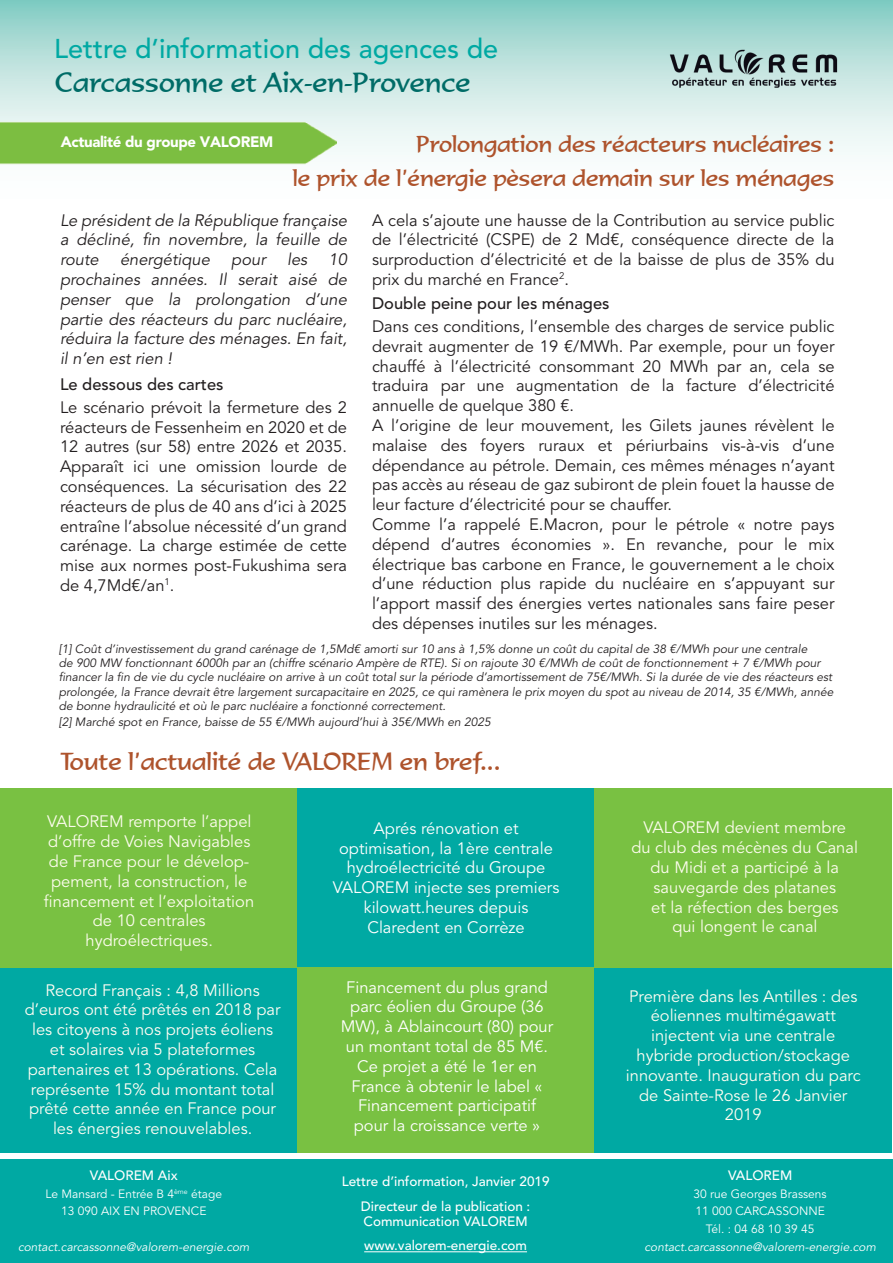
<style>
.page{position:relative;width:893px;height:1263px;background:#fff}
.page>*{position:absolute;margin:0;border:0;box-sizing:border-box;transform-origin:0 0}
.t1{font:500 27px "Avenir LT Std";color:#00a9a3}
.t2{font:27px "Formal 436 BT";color:#006c67}
.t3{font:24px "Formal 436 BT";color:#ae532c}
.t4{font:22.5px/34.5px "Formal 436 BT";letter-spacing:-.005em;color:#ae532c;text-align:right}
.t5{font:16.5px/19.8px "Avenir LT Std";color:#231f20;text-align:justify}
.t6{font:16.5px/19.8px "Avenir LT Std";color:#fff;text-align:center}
.t7{font:16.5px/19.8px "Avenir LT Std";color:#fcfced;text-align:center}
.t8{font:italic 16.5px/19.8px "Avenir LT Std";color:#231f20;text-align:justify}
.t9{font:16.5px/19.8px "Avenir LT Std";color:#fefdf3;text-align:center}
.t10{font:16.5px/19.8px "Avenir LT Std";color:#fdfdf1;text-align:center}
.t11{font:500 16.5px "Avenir LT Std";color:#231f20}
.t12{font:900 15px "Avenir LT Std";letter-spacing:-.025em;color:#fff}
.t13{font:500 13.5px/25.5px "Avenir LT Std";color:#fff;text-align:center}
.t14{font:italic 12px/14.4px "Avenir LT Std";color:#231f20}
.t15{font:12px/17.4px "Avenir LT Std";color:#fff;text-align:center}
.t16{font:italic 12px "Avenir LT Std";color:#fff}
</style>
<div class="page">
<div style="left:0;top:1160px;width:893px;height:103px;background:#00a9a3"></div>
<hr style="left:364px;top:1251px;width:163px;height:1px;background:#fff">
<svg style="left:0;top:0;width:893px;height:155px;background:#c0e4df"></svg>
<img style="left:0;top:116px;width:337px;height:49px">
<img style="left:649px;top:21px;width:208px;height:89px">
<div style="left:0;top:968px;width:299px;height:185px;background:#00a9a3"></div>
<div style="left:0;top:788px;width:298px;height:179px;background:#79c142"></div>
<div style="left:297px;top:788px;width:298px;height:179px;background:#00a9a3"></div>
<div style="left:297px;top:968px;width:297px;height:185px;background:#79c142"></div>
<div style="left:594px;top:968px;width:298px;height:185px;background:#00a9a3"></div>
<div style="left:594px;top:788px;width:298px;height:179px;background:#79c142"></div>
<h1 class="t1" style="left:54px;top:33px;width:446px">Lettre d’information des agences de</h1>
<h1 class="t2" style="left:54px;top:66px;width:418px">Carcassonne et Aix-en-Provence</h1>
<h3 class="t4" style="left:293px;top:126px;width:543px">Prolongation des réacteurs nucléaires :<br>le prix de l’énergie pèsera demain sur les ménages</h3>
<p class="t8" style="left:60px;top:210px;width:289px">Le président de la République française a décliné, fin novembre, la feuille de route</p>
<p class="t12" style="left:61px;top:132px;width:214px">Actualité du groupe VALOREM</p>
<p class="t5" style="left:372px;top:210px;width:464px">A cela s’ajoute une hausse de la Contribution au service public de l’électricité (CSPE) de 2 Md€, conséquence directe de la surproduction d’électricité et de la baisse de plus de 35% du prix du marché en France<sup>2</sup>.</p>
<p class="t11" style="left:372px;top:294px;width:239px">Double peine pour les ménages</p>
<p class="t5" style="left:372px;top:317px;width:464px;text-align:left">Dans ces conditions, l’ensemble des charges de service public devrait augmenter de 19 €/MWh. Par exemple, pour un foyer chauffé à l’électricité consommant 20 MWh par an, cela se traduira par une augmentation de la facture d’électricité annuelle de quelque 380 €.<br>A l’origine de leur mouvement, les Gilets jaunes révèlent le malaise des foyers ruraux et périurbains vis-à-vis d’une dépendance au pétrole. Demain, ces mêmes ménages n’ayant pas accès au réseau de gaz subiront de plein fouet la hausse de leur facture d’électricité pour se chauffer.<br>Comme l’a rappelé E.Macron, pour le pétrole « notre pays dépend d’autres économies ». En revanche, pour le mix électrique bas carbone en France, le gouvernement a le choix d’une réduction plus rapide du nucléaire en s’appuyant sur l’apport massif des énergies vertes nationales sans faire peser des dépenses inutiles sur les ménages.</p>
<p class="t14" style="left:59px;top:642px;width:776px">[1] Coût d’investissement du grand carénage de 1,5Md€ amorti sur 10 ans à 1,5% donne un coût du capital de 38 €/MWh pour une centrale<br>de 900 MW fonctionnant 6000h par an (chiffre scénario Ampère de RTE). Si on rajoute 30 €/MWh de coût de fonctionnement + 7 €/MWh pour financer la fin de vie du cycle nucléaire on arrive à un coût total sur la période d’amortissement de 75€/MWh. Si la durée de vie des réacteurs est prolongée, la France devrait être largement surcapacitaire en 2025, ce qui ramènera le prix moyen du spot au niveau de 2014, 35 €/MWh, année de bonne hydraulicité et où le parc nucléaire a fonctionné correctement.</p>
<p class="t14" style="left:59px;top:715px;width:434px">[2] Marché spot en France, baisse de 55 €/MWh aujourd’hui à 35€/MWh en 2025</p>
<p class="t8" style="left:120px;top:250px;width:91px">énergétique</p>
<p class="t8" style="left:231px;top:250px;width:36px">pour</p>
<p class="t8" style="left:287px;top:250px;width:22px">les</p>
<p class="t8" style="left:60px;top:250px;width:289px;text-indent:269px">10 prochaines années. Il serait aisé de penser que la prolongation d’une partie des réacteurs du parc nucléaire, réduira la facture des ménages. En fait, il n’en est rien !</p>
<p class="t11" style="left:60px;top:375px;width:165px">Le dessous des cartes</p>
<p class="t5" style="left:60px;top:398px;width:289px">Le scénario prévoit la fermeture des 2 réacteurs de Fessenheim en 2020 et de 12 autres (sur 58) entre 2026 et 2035.<br>Apparaît ici une omission lourde de conséquences. La sécurisation des 22 réacteurs de plus de 40 ans d’ici à 2025 entraîne l’absolue nécessité d’un grand carénage. La charge estimée de cette mise aux normes post-Fukushima sera de 4,7Md€/an<sup>1</sup>.</p>
<h2 class="t3" style="left:60px;top:746px;width:442px">Toute l’actualité de VALOREM en bref...</h2>
<p class="t7" style="left:44px;top:812px;width:212px">VALOREM remporte l’appel d’offre de Voies Navigables de France pour le dévelop&shy;pement, la construction, le financement et l’exploitation de 10 centrales hydroélectriques.</p>
<p class="t6" style="left:333px;top:818px;width:228px">Aprés rénovation et optimisation, la 1ère centrale hydroélectricité du Groupe<br>VALOREM injecte ses premiers kilowatt.heures depuis<br>Claredent en Corrèze</p>
<p class="t6" style="left:341px;top:977px;width:214px">Financement du plus grand parc éolien du Groupe (36<br>MW), à Ablaincourt (80) pour un montant total de 85 M€.<br>Ce projet a été le 1er en<br>France à obtenir le label «<br>Financement participatif pour la croissance verte »</p>
<p class="t10" style="left:626px;top:986px;width:236px">Première dans les Antilles : des éoliennes multimégawatt injectent via une centrale hybride production/stockage innovante. Inauguration du parc de Sainte-Rose le 26 Janvier<br>2019</p>
<p class="t7" style="left:631px;top:818px;width:228px">VALOREM devient membre<br>du club des mécènes du Canal du Midi et a participé à la sauvegarde des platanes<br>et la réfection des berges<br>qui longent le canal</p>
<p class="t15" style="left:692px;top:872px;width:129px">Fondation à Sainte-Rose</p>
<p class="t9" style="left:25px;top:980px;width:257px">Record Français : 4,8 Millions d’euros ont été prêtés en 2018 par les citoyens à nos projets éoliens et solaires via 5 plateformes partenaires et 13 opérations. Cela représente 15% du montant total prêté cette année en France pour les énergies renouvelables.</p>
<p class="t13" style="left:90px;top:1163px;width:89px">VALOREM Aix</p>
<p class="t15" style="left:46px;top:1185px;width:178px">Le Mansard - Entrée B 4<sup>ème</sup> étage<br>13 090 AIX EN PROVENCE</p>
<p class="t16" style="left:18px;top:1240px;width:233px">contact.carcassonne@valorem-energie.com</p>
<p class="t13" style="left:342px;top:1169px;width:209px">Lettre d’information, Janvier 2019<br>Directeur de la publication :</p>
<p class="t13" style="left:364px;top:1210px;width:166px;line-height:24px;text-align:left">Communication VALOREM www.valorem-energie.com</p>
<p class="t13" style="left:728px;top:1163px;width:66px">VALOREM</p>
<p class="t15" style="left:694px;top:1185px;width:135px">30 rue Georges Brassens<br>11 000 CARCASSONNE<br>Tél. : 04 68 10 39 45</p>
<p class="t16" style="left:644px;top:1240px;width:233px">contact.carcassonne@valorem-energie.com</p>
</div>
